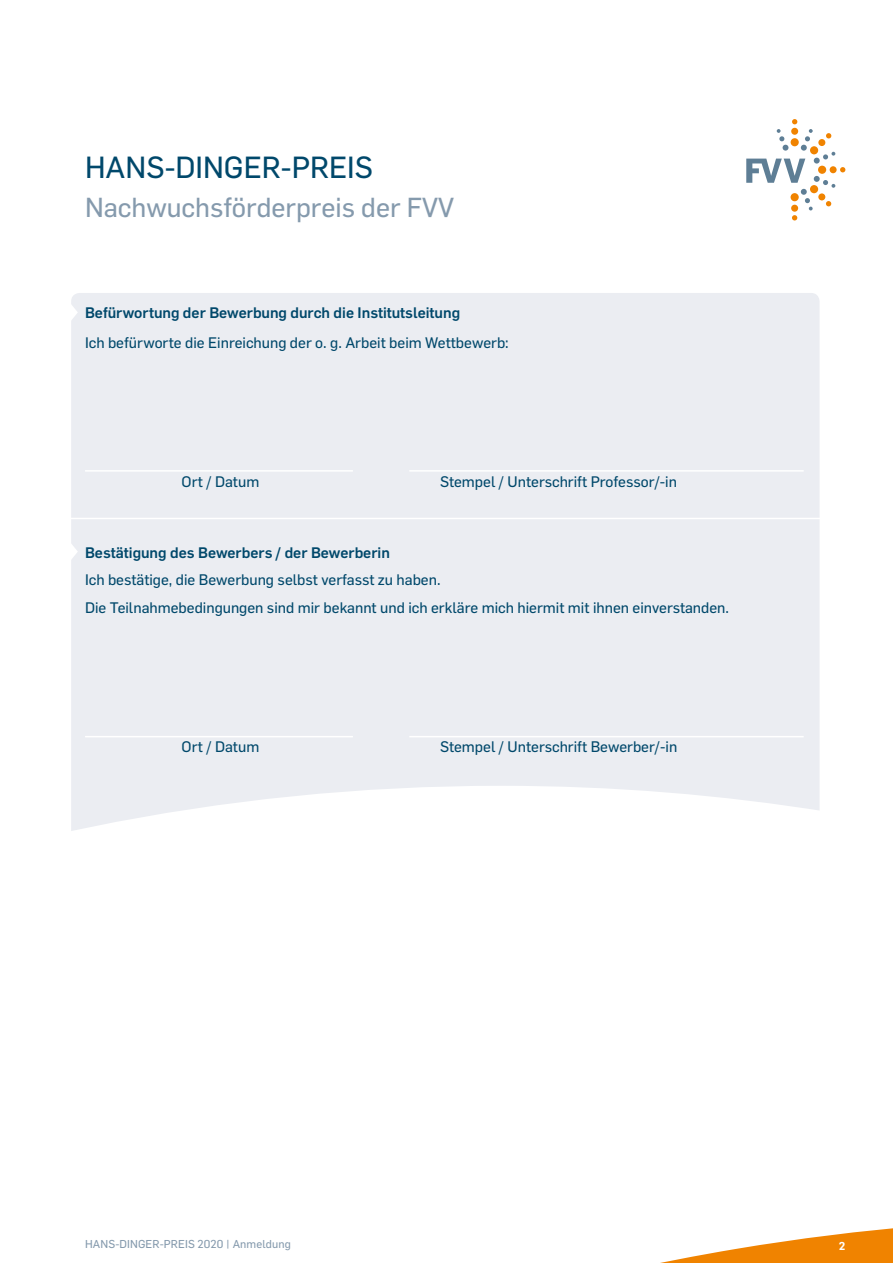
<style>
.page{position:relative;width:893px;height:1263px;background:#fff}
.page>*{position:absolute;margin:0;border:0;box-sizing:border-box;transform-origin:0 0}
.t1{font:30px "Flama Basic";color:#00486b}
.t2{font:27px "Flama Basic";color:#859aad}
.t3{font:15px/27.8px "Flama Basic";color:#00486b}
.t4{font:500 15px "Flama";color:#00486b}
.t5{font:11.25px "Flama Basic";letter-spacing:.01em;color:#859aad}
.t6{font:600 11.25px "Flama";color:#fff}
</style>
<div class="page">
<svg style="left:660px;top:1228px;width:233px;height:35px"></svg>
<div style="left:71px;top:293px;width:748px;height:538px;background:#ebedf2"></div>
<svg style="left:746px;top:119px;width:99px;height:101px"></svg>
<hr style="left:67px;top:518px;width:770px;height:1px;background:#fff">
<hr style="left:85px;top:470px;width:268px;height:2px;background:#fff">
<svg style="left:71px;top:304px;width:7px;height:17px"></svg>
<svg style="left:71px;top:543px;width:7px;height:17px"></svg>
<hr style="left:409px;top:470px;width:395px;height:2px;background:#fff">
<hr style="left:85px;top:736px;width:268px;height:1px;background:#fff">
<hr style="left:409px;top:736px;width:395px;height:1px;background:#fff">
<h1 class="t1" style="left:85px;top:145px;width:289px">HANS-DINGER-PREIS</h1>
<h2 class="t2" style="left:85px;top:187px;width:371px">Nachwuchsförderpreis der FVV</h2>
<p class="t4" style="left:85px;top:302px;width:377px">Befürwortung der Bewerbung durch die Institutsleitung</p>
<p class="t3" style="left:85px;top:328px;width:425px">Ich befürworte die Einreichung der o. g. Arbeit beim Wettbewerb:</p>
<p class="t3" style="left:182px;top:467px;width:79px">Ort / Datum</p>
<p class="t3" style="left:440px;top:467px;width:238px">Stempel / Unterschrift Professor/-in</p>
<p class="t4" style="left:85px;top:541px;width:306px">Bestätigung des Bewerbers / der Bewerberin</p>
<p class="t3" style="left:85px;top:565px;width:645px">Ich bestätige, die Bewerbung selbst verfasst zu haben.<br>Die Teilnahmebedingungen sind mir bekannt und ich erkläre mich hiermit mit ihnen einverstanden.</p>
<p class="t3" style="left:182px;top:732px;width:79px">Ort / Datum</p>
<p class="t3" style="left:440px;top:732px;width:239px">Stempel / Unterschrift Bewerber/-in</p>
<p class="t5" style="left:85px;top:1235px;width:207px">HANS-DINGER-PREIS 2020 | Anmeldung</p>
<p class="t6" style="left:839px;top:1237px;width:8px">2</p>
</div>
